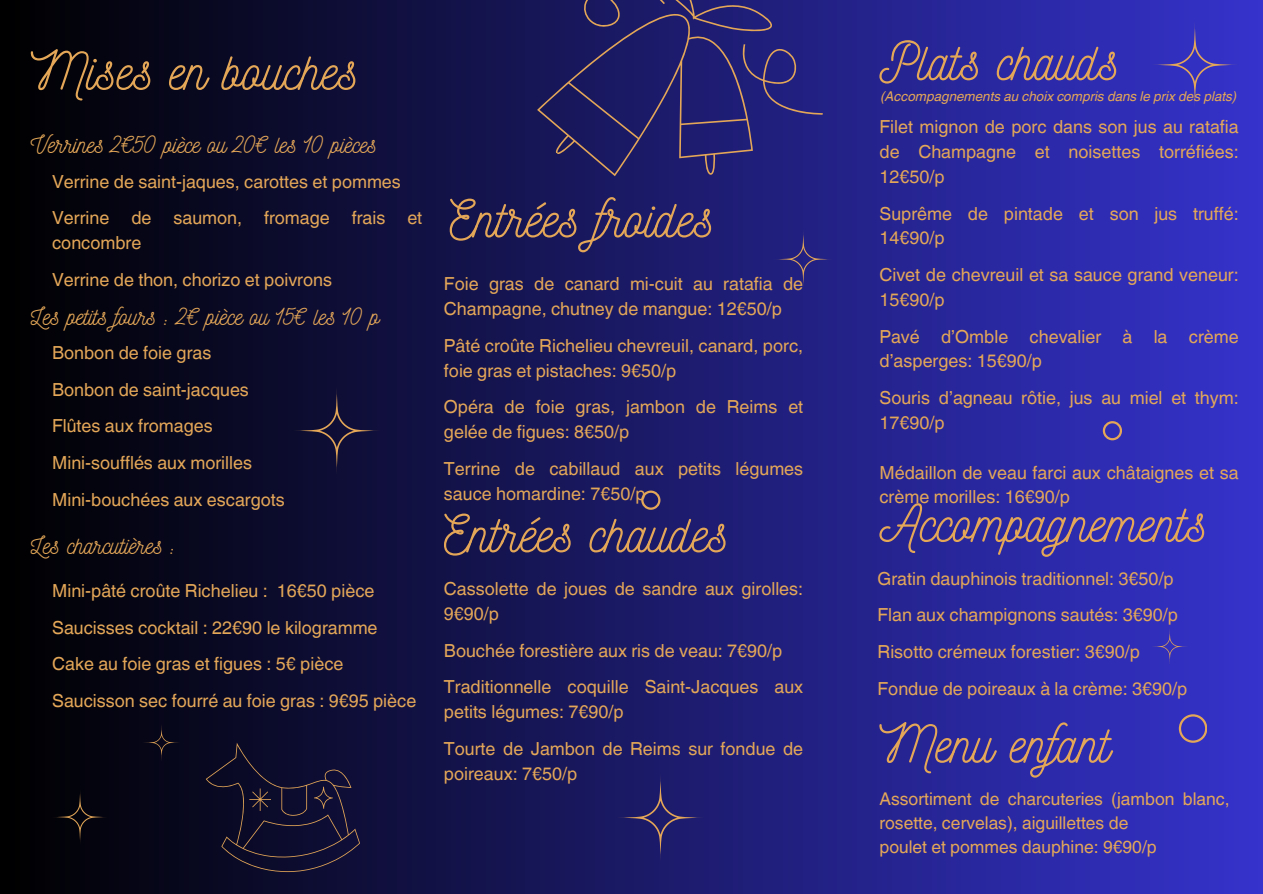
<style>
.page{position:relative;width:1263px;height:894px;background:#fff}
.page>*{position:absolute;margin:0;border:0;box-sizing:border-box;transform-origin:0 0}
.t1{font:52.5px "Nickainley";color:#e4a758}
.t2{font:24px "Nickainley";color:#e4a758}
.t3{font:18px/24.8px "Helvetica World";color:#e4a758}
.t4{font:17.55px/24.2px "Helvetica World";color:#e4a758}
.t5{font:italic 13.5px "Helvetica World";color:#e4a758}
</style>
<div class="page">
<div style="left:0;top:0;width:1263px;height:893px;background:linear-gradient(to right,#000,#3533cc)"></div>
<svg style="left:206px;top:742px;width:154px;height:129px;background:#14112e"></svg>
<svg style="left:52px;top:788px;width:56px;height:56px;background:#0a080e"></svg>
<div style="left:617px;top:773px;width:87px;height:88px;background:#1c1b6a"></div>
<div style="left:1151px;top:21px;width:88px;height:88px;background:#3230c0"></div>
<svg style="left:143px;top:723px;width:37px;height:37px"></svg>
<svg style="left:774px;top:230px;width:58px;height:58px;background:#282480"></svg>
<svg style="left:523px;top:0;width:272px;height:238px;background:#1e1c67"></svg>
<svg style="left:552px;top:0;width:290px;height:130px;background:#26226f"></svg>
<svg style="left:1103px;top:421px;width:19px;height:19px"></svg>
<svg style="left:641px;top:490px;width:19px;height:19px"></svg>
<div style="left:293px;top:387px;width:88px;height:87px;background:#0e0e36"></div>
<svg style="left:1151px;top:627px;width:37px;height:37px"></svg>
<svg style="left:1179px;top:714px;width:28px;height:28px"></svg>
<p class="t1" style="left:31px;top:37px;width:329px">Mises en bouches</p>
<p class="t2" style="left:31px;top:129px;width:348px">Verrines 2€50 pièce ou 20€ les 10 pièces</p>
<p class="t3" style="left:52px;top:169px;width:350px">Verrine de saint-jaques, carottes et pommes</p>
<p class="t3" style="left:52px;top:206px;width:372px">Verrine de saumon, fromage frais et concombre</p>
<p class="t3" style="left:52px;top:267px;width:282px">Verrine de thon, chorizo et poivrons</p>
<p class="t3" style="left:444px;top:271px;width:361px">Foie gras de canard mi-cuit au ratafia de<br>Champagne, chutney de mangue: 12€50/p</p>
<p class="t3" style="left:444px;top:333px;width:361px">Pâté croûte Richelieu chevreuil, canard, porc, foie gras et pistaches: 9€50/p</p>
<p class="t3" style="left:444px;top:394px;width:361px">Opéra de foie gras, jambon de Reims et gelée de figues: 8€50/p</p>
<p class="t3" style="left:444px;top:456px;width:361px">Terrine de cabillaud aux petits légumes sauce homardine: 7€50/p</p>
<p class="t1" style="left:450px;top:185px;width:266px">Entrées froides</p>
<p class="t2" style="left:31px;top:301px;width:350px">Les petits fours : 2€ pièce ou 15€ les 10 p</p>
<p class="t3" style="left:52px;top:340px;width:161px">Bonbon de foie gras</p>
<p class="t3" style="left:52px;top:377px;width:198px">Bonbon de saint-jacques</p>
<p class="t3" style="left:52px;top:413px;width:162px">Flûtes aux fromages</p>
<p class="t3" style="left:52px;top:450px;width:202px">Mini-soufflés aux morilles</p>
<p class="t3" style="left:52px;top:487px;width:234px">Mini-bouchées aux escargots</p>
<p class="t2" style="left:31px;top:529px;width:147px">Les charcutières :</p>
<p class="t1" style="left:444px;top:500px;width:286px">Entrées chaudes</p>
<p class="t3" style="left:52px;top:578px;width:324px">Mini-pâté croûte Richelieu : 16€50 pièce</p>
<p class="t3" style="left:52px;top:614px;width:327px">Saucisses cocktail : 22€90 le kilogramme</p>
<p class="t3" style="left:52px;top:651px;width:293px">Cake au foie gras et figues : 5€ pièce</p>
<p class="t3" style="left:52px;top:688px;width:366px">Saucisson sec fourré au foie gras : 9€95 pièce</p>
<p class="t3" style="left:444px;top:576px;width:361px">Cassolette de joues de sandre aux girolles:<br>9€90/p</p>
<p class="t3" style="left:444px;top:637px;width:340px">Bouchée forestière aux ris de veau: 7€90/p</p>
<p class="t3" style="left:444px;top:674px;width:361px">Traditionnelle coquille Saint-Jacques aux petits légumes: 7€90/p</p>
<p class="t3" style="left:444px;top:736px;width:361px">Tourte de Jambon de Reims sur fondue de poireaux: 7€50/p</p>
<p class="t1" style="left:879px;top:28px;width:241px">Plats chauds</p>
<p class="t3" style="left:879px;top:115px;width:361px;text-align:justify">Filet mignon de porc dans son jus au ratafia de Champagne et noisettes torréfiées:<br>12€50/p</p>
<p class="t3" style="left:879px;top:201px;width:361px">Suprême de pintade et son jus truffé:<br>14€90/p</p>
<p class="t3" style="left:879px;top:262px;width:361px">Civet de chevreuil et sa sauce grand veneur:<br>15€90/p</p>
<p class="t3" style="left:879px;top:324px;width:361px">Pavé d’Omble chevalier à la crème d’asperges: 15€90/p</p>
<p class="t3" style="left:879px;top:385px;width:361px">Souris d’agneau rôtie, jus au miel et thym:<br>17€90/p</p>
<p class="t3" style="left:879px;top:460px;width:361px">Médaillon de veau farci aux châtaignes et sa crème morilles: 16€90/p</p>
<p class="t5" style="left:881px;top:86px;width:358px">(Accompagnements au choix compris dans le prix des plats)</p>
<p class="t1" style="left:879px;top:489px;width:329px">Accompagnements</p>
<p class="t3" style="left:877px;top:566px;width:298px">Gratin dauphinois traditionnel: 3€50/p</p>
<p class="t3" style="left:877px;top:602px;width:302px">Flan aux champignons sautés: 3€90/p</p>
<p class="t3" style="left:877px;top:639px;width:264px">Risotto crémeux forestier: 3€90/p</p>
<p class="t3" style="left:877px;top:676px;width:311px">Fondue de poireaux à la crème: 3€90/p</p>
<p class="t1" style="left:879px;top:710px;width:232px">Menu enfant</p>
<p class="t4" style="left:879px;top:786px;width:352px">Assortiment de charcuteries (jambon blanc, rosette, cervelas), aiguillettes de</p>
<p class="t4" style="left:879px;top:834px;width:279px">poulet et pommes dauphine: 9€90/p</p>
</div>
